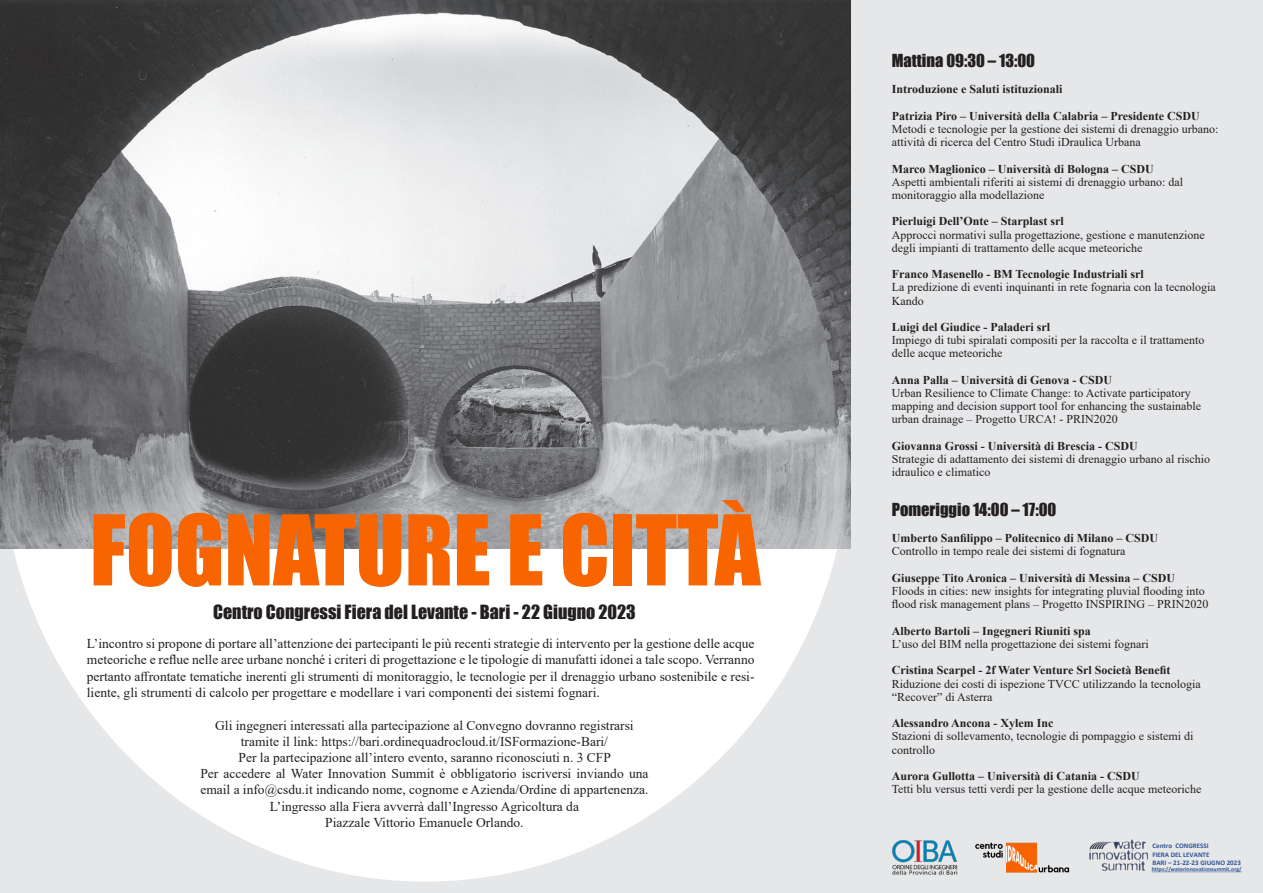
<style>
.page{position:relative;width:1263px;height:893px;background:#fff}
.page>*{position:absolute;margin:0;border:0;box-sizing:border-box;transform-origin:0 0}
.t1{font:90px "Impact";color:#f76400}
.t2{font:18px "Impact";color:#231f20}
.t3{font:16.5px "Impact";color:#231f20}
.t4{font:13.5px/16.2px "Times New Roman";color:#231f20;text-align:justify}
.t5{font:12px/13.2px "Times New Roman";color:#231f20}
.t6{font:700 12px "Times New Roman";color:#231f20}
.t7{font:700 7.05px/8.4px "Calibri";color:#2f5597}
.t8{font:700 5.85px "Calibri";color:#2f5597}
</style>
<div class="page">
<div style="left:0;top:549px;width:853px;height:344px;background:#e6e7e9"></div>
<div style="left:850px;top:0;width:413px;height:893px;background:#e6e7e9"></div>
<div style="left:1px;top:4px;width:849px;height:878px;background:#fff;border-radius:50%"></div>
<img style="left:0;top:0;width:850px;height:549px">
<img style="left:892px;top:840px;width:65px;height:35px">
<img style="left:1089px;top:839px;width:69px;height:33px">
<svg style="left:1152px;top:872px;width:90px;height:1px"></svg>
<img style="left:975px;top:842px;width:95px;height:31px">
<p class="t1" style="left:90px;top:480px;width:672px">FOGNATURE E CITTÀ</p>
<p class="t2" style="left:213px;top:598px;width:424px">Centro Congressi Fiera del Levante - Bari - 22 Giugno 2023</p>
<p class="t4" style="left:87px;top:635px;width:669px">L’incontro si propone di portare all’attenzione dei partecipanti le più recenti strategie di intervento per la gestione delle acque meteoriche e reflue nelle aree urbane nonché i criteri di progettazione e le tipologie di manufatti idonei a tale scopo. Verranno pertanto affrontate tematiche inerenti gli strumenti di monitoraggio, le tecnologie per il drenaggio urbano sostenibile e resi&shy;liente, gli strumenti di calcolo per progettare e modellare i vari componenti dei sistemi fognari.</p>
<p class="t4" style="left:215px;top:716px;width:420px">Gli ingegneri interessati alla partecipazione al Convegno dovranno registrarsi</p>
<p class="t4" style="left:241px;top:733px;width:369px">tramite il link: https://bari.ordinequadrocloud.it/ISFormazione-Bari/</p>
<p class="t4" style="left:239px;top:749px;width:374px">Per la partecipazione all’intero evento, saranno riconosciuti n. 3 CFP</p>
<p class="t4" style="left:200px;top:765px;width:450px;text-align:center">Per accedere al Water Innovation Summit è obbligatorio iscriversi inviando una email a info@csdu.it indicando nome, cognome e Azienda/Ordine di appartenenza.<br>L’ingresso alla Fiera avverrà dall’Ingresso Agricoltura da</p>
<p class="t4" style="left:325px;top:814px;width:200px">Piazzale Vittorio Emanuele Orlando.</p>
<p class="t3" style="left:892px;top:48px;width:145px">Mattina 09:30 – 13:00</p>
<p class="t6" style="left:892px;top:81px;width:172px">Introduzione e Saluti istituzionali</p>
<p class="t6" style="left:892px;top:107px;width:310px">Patrizia Piro – Università della Calabria – Presidente CSDU</p>
<p class="t5" style="left:892px;top:122px;width:328px">Metodi e tecnologie per la gestione dei sistemi di drenaggio urbano: attività di ricerca del Centro Studi iDraulica Urbana</p>
<p class="t6" style="left:892px;top:160px;width:264px">Marco Maglionico – Università di Bologna – CSDU</p>
<p class="t5" style="left:892px;top:175px;width:293px">Aspetti ambientali riferiti ai sistemi di drenaggio urbano: dal</p>
<p class="t5" style="left:892px;top:188px;width:154px">monitoraggio alla modellazione</p>
<p class="t6" style="left:892px;top:213px;width:173px">Pierluigi Dell’Onte – Starplast srl</p>
<p class="t5" style="left:892px;top:228px;width:314px">Approcci normativi sulla progettazione, gestione e manutenzione degli impianti di trattamento delle acque meteoriche</p>
<p class="t6" style="left:892px;top:266px;width:254px">Franco Masenello - BM Tecnologie Industriali srl</p>
<p class="t5" style="left:892px;top:280px;width:325px">La predizione di eventi inquinanti in rete fognaria con la tecnologia<br>Kando</p>
<p class="t6" style="left:892px;top:318px;width:160px">Luigi del Giudice - Paladeri srl</p>
<p class="t5" style="left:892px;top:333px;width:314px">Impiego di tubi spiralati compositi per la raccolta e il trattamento delle acque meteoriche</p>
<p class="t6" style="left:892px;top:371px;width:222px">Anna Palla – Università di Genova - CSDU</p>
<p class="t5" style="left:892px;top:386px;width:300px">Urban Resilience to Climate Change: to Activate participatory</p>
<p class="t5" style="left:892px;top:399px;width:311px">mapping and decision support tool for enhancing the sustainable urban drainage – Progetto URCA! - PRIN2020</p>
<p class="t6" style="left:892px;top:437px;width:247px">Giovanna Grossi - Università di Brescia - CSDU</p>
<p class="t5" style="left:892px;top:452px;width:320px">Strategie di adattamento dei sistemi di drenaggio urbano al rischio idraulico e climatico</p>
<p class="t3" style="left:892px;top:497px;width:166px">Pomeriggio 14:00 – 17:00</p>
<p class="t6" style="left:892px;top:530px;width:268px">Umberto Sanfilippo – Politecnico di Milano – CSDU</p>
<p class="t5" style="left:892px;top:544px;width:235px">Controllo in tempo reale dei sistemi di fognatura</p>
<p class="t6" style="left:892px;top:569px;width:285px">Giuseppe Tito Aronica – Università di Messina – CSDU</p>
<p class="t5" style="left:892px;top:584px;width:318px">Floods in cities: new insights for integrating pluvial flooding into flood risk management plans – Progetto INSPIRING – PRIN2020</p>
<p class="t6" style="left:892px;top:622px;width:201px">Alberto Bartoli – Ingegneri Riuniti spa</p>
<p class="t5" style="left:892px;top:637px;width:259px">L’uso del BIM nella progettazione dei sistemi fognari</p>
<p class="t6" style="left:892px;top:662px;width:280px">Cristina Scarpel - 2f Water Venture Srl Società Benefit</p>
<p class="t5" style="left:892px;top:676px;width:311px">Riduzione dei costi di ispezione TVCC utilizzando la tecnologia “Recover” di Asterra</p>
<p class="t6" style="left:892px;top:714px;width:163px">Alessandro Ancona - Xylem Inc</p>
<p class="t5" style="left:892px;top:729px;width:303px">Stazioni di sollevamento, tecnologie di pompaggio e sistemi di controllo</p>
<p class="t6" style="left:892px;top:767px;width:250px">Aurora Gullotta – Università di Catania - CSDU</p>
<p class="t5" style="left:892px;top:782px;width:311px">Tetti blu versus tetti verdi per la gestione delle acque meteoriche</p>
<p class="t7" style="left:1152px;top:841px;width:90px">Centro CONGRESSI<br>FIERA DEL LEVANTE<br>BARI – 21-22-23 GIUGNO 2023</p>
<p class="t8" style="left:1152px;top:865px;width:91px">https://waterinnovationsummit.org/</p>
</div>
